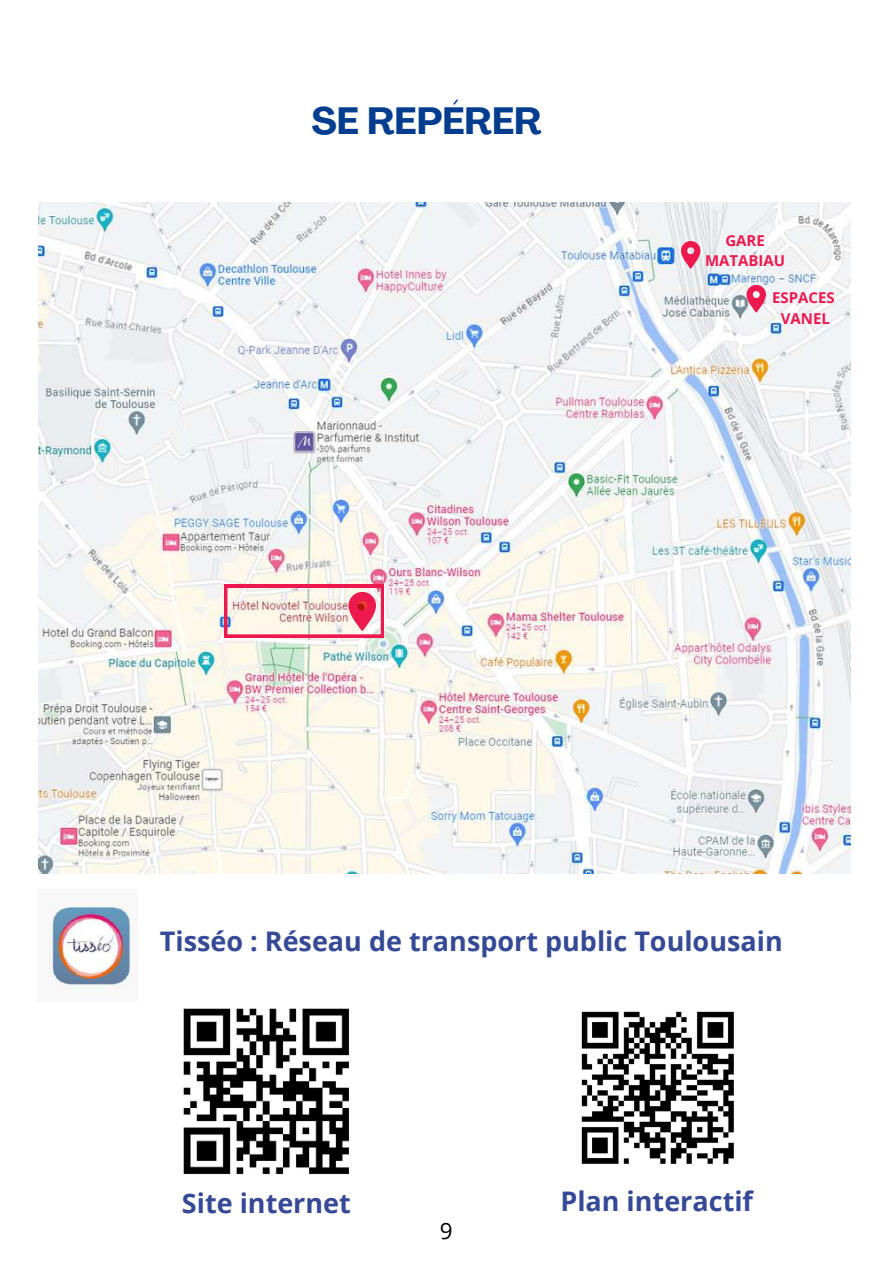
<style>
.page{position:relative;width:893px;height:1264px;background:#fff}
.page>*{position:absolute;margin:0;border:0;box-sizing:border-box;transform-origin:0 0}
.t1{font:700 37.5px "Agrandir";color:#003d8f}
.t2{font:700 27px "Open Sans";color:#354996}
.t3{font:22.5px "Open Sans";color:#000}
.t4{font:700 15px/20.2px "Open Sans";color:#ed184e;text-align:center}
</style>
<div class="page">
<img style="left:38px;top:202px;width:812px;height:671px">
<img style="left:48px;top:901px;width:83px;height:93px">
<img style="left:183px;top:1008px;width:167px;height:167px">
<svg style="left:746px;top:285px;width:19px;height:28px"></svg>
<svg style="left:681px;top:241px;width:19px;height:28px"></svg>
<svg style="left:224px;top:584px;width:160px;height:53px;background:#f0b4bb"></svg>
<img style="left:581px;top:1011px;width:153px;height:153px">
<h1 class="t1" style="left:311px;top:106px;width:232px">SE REPÉRER</h1>
<p class="t4" style="left:705px;top:230px;width:82px">GARE<br>MATABIAU</p>
<p class="t4" style="left:772px;top:287px;width:64px">ESPACES<br>VANEL</p>
<p class="t2" style="left:160px;top:922px;width:624px">Tisséo : Réseau de transport public Toulousain</p>
<p class="t2" style="left:182px;top:1183px;width:170px">Site internet</p>
<p class="t2" style="left:560px;top:1181px;width:194px">Plan interactif</p>
<p class="t3" style="left:440px;top:1214px;width:14px">9</p>
</div>
